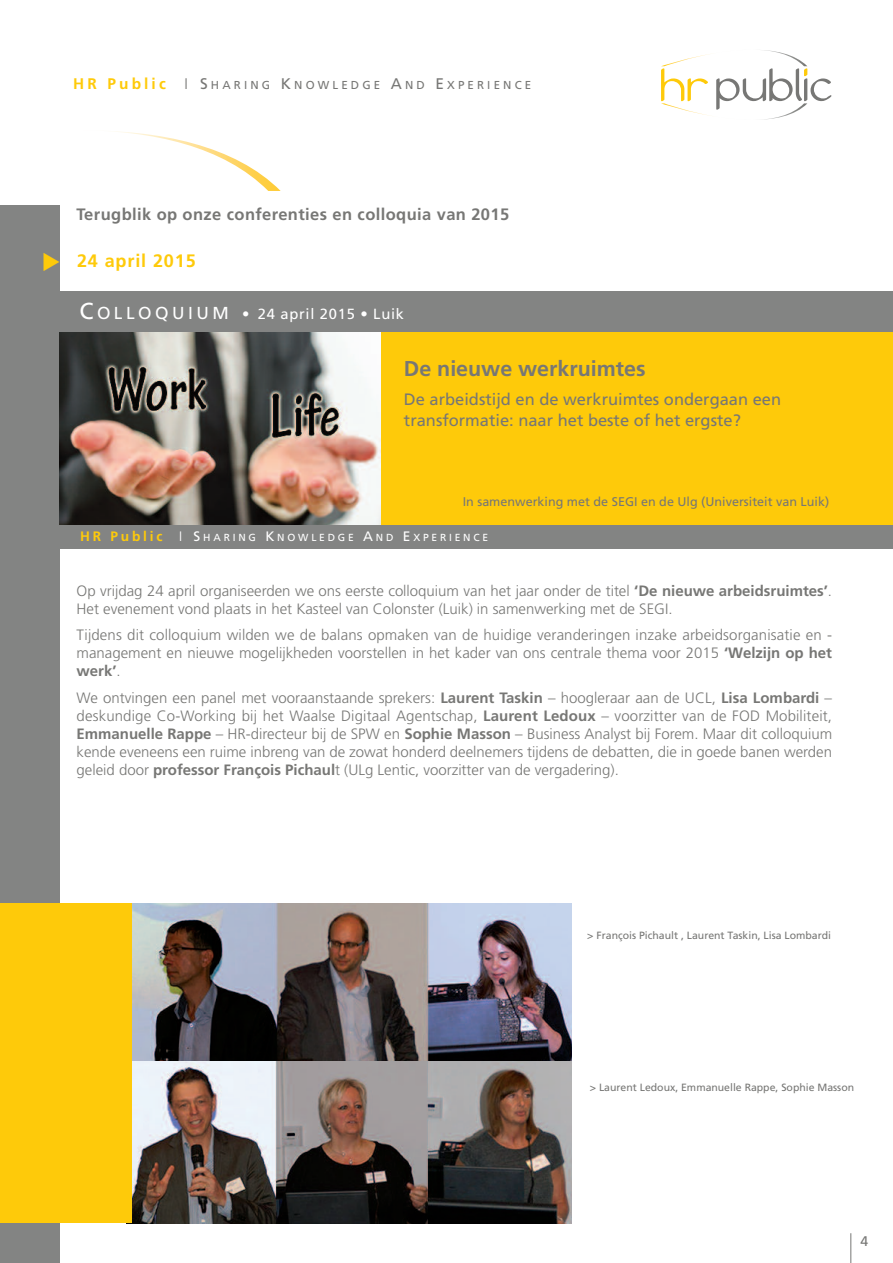
<style>
.page{position:relative;width:893px;height:1263px;background:#fff}
.page>*{position:absolute;margin:0;border:0;box-sizing:border-box;transform-origin:0 0}
.t1{font:700 21.45px "Frutiger";color:#777775}
.t2{font:700 18px "Frutiger";letter-spacing:.05em;color:#feca0a}
.t3{font:16.5px/21px "Frutiger";color:#777775}
.t4{font:700 16.5px "Frutiger";letter-spacing:.025em;color:#777775}
.t5{font:300 15px/18px "Frutiger";color:#777775;text-align:justify}
.t6{font:14.7px "Frutiger";letter-spacing:.05em;color:#fff}
.t7{font:13.95px "Frutiger";color:#777775}
.t8{font:12.6px "Frutiger";color:#777775}
.t9{font:11.55px "Frutiger";letter-spacing:.275em;color:#777775}
.t10{font:10.5px "Frutiger";color:#777775}
.t11{font:10.2px "Frutiger";letter-spacing:.275em;color:#fff}
.s1{font-weight:700;font-size:15.3px;color:#feca0a}
.s2{font-weight:300;font-size:15.3px}
.s3{font-size:15.3px}
.s4{font-size:23.1px}
.s5{font-size:17.4px}
.s6{font-weight:700;font-size:13.65px;color:#feca0a}
.s7{font-weight:300;font-size:13.65px}
.s8{font-size:13.65px}
.s9{font-weight:700}
</style>
<div class="page">
<hr style="left:850px;top:1233px;width:1px;height:30px;background:#777775">
<div style="left:0;top:205px;width:60px;height:1058px;background:#838483"></div>
<svg style="left:661px;top:50px;width:170px;height:70px"></svg>
<img style="left:116px;top:131px;width:165px;height:60px">
<img style="left:131px;top:903px;width:440px;height:158px">
<img style="left:131px;top:1061px;width:440px;height:162px">
<div style="left:0;top:903px;width:131px;height:320px;background:#feca0a"></div>
<img style="left:60px;top:332px;width:322px;height:193px">
<div style="left:382px;top:332px;width:511px;height:193px;background:#feca0a"></div>
<div style="left:55px;top:291px;width:838px;height:41px;background:#838483"></div>
<div style="left:55px;top:525px;width:838px;height:24px;background:#838483"></div>
<p class="t9" style="left:73px;top:81px;width:459px"><span class="s1">HR Public</span> <span class="s2">I</span> <span class="s3">S</span>HARING <span class="s3">K</span>NOWLEDGE <span class="s3">A</span>ND <span class="s3">E</span>XPERIENCE</p>
<p class="t4" style="left:77px;top:207px;width:434px">Terugblik op onze conferenties en colloquia van 2015</p>
<p class="t2" style="left:77px;top:254px;width:120px">24 april 2015</p>
<p class="t6" style="left:79px;top:308px;width:326px"><span class="s4">C</span><span class="s5">OLLOQUIUM</span> • 24 april 2015 • Luik</p>
<h1 class="t1" style="left:404px;top:360px;width:243px">De nieuwe werkruimtes</h1>
<p class="t3" style="left:404px;top:390px;width:379px">De arbeidstijd en de werkruimtes ondergaan een transformatie: naar het beste of het ergste?</p>
<p class="t8" style="left:463px;top:496px;width:368px">In samenwerking met de SEGI en de Ulg (Universiteit van Luik)</p>
<p class="t11" style="left:80px;top:533px;width:410px"><span class="s6">HR Public</span> <span class="s7">I</span> <span class="s8">S</span>HARING <span class="s8">K</span>NOWLEDGE <span class="s8">A</span>ND <span class="s8">E</span>XPERIENCE</p>
<p class="t5" style="left:77px;top:583px;width:757px">Op vrijdag 24 april organiseerden we ons eerste colloquium van het jaar onder de titel <span class="s9">‘De nieuwe arbeidsruimtes’</span>.<br>Het evenement vond plaats in het Kasteel van Colonster (Luik) in samenwerking met de SEGI.</p>
<p class="t5" style="left:77px;top:627px;width:757px">Tijdens dit colloquium wilden we de balans opmaken van de huidige veranderingen inzake arbeidsorganisatie en - management en nieuwe mogelijkheden voorstellen in het kader van ons centrale thema voor 2015 <span class="s9">‘Welzijn op het werk’</span>.</p>
<p class="t5" style="left:77px;top:690px;width:757px">We ontvingen een panel met vooraanstaande sprekers: <span class="s9">Laurent Taskin</span> – hoogleraar aan de UCL, <span class="s9">Lisa Lombardi</span> – deskundige Co-Working bij het Waalse Digitaal Agentschap, <span class="s9">Laurent Ledoux</span> – voorzitter van de FOD Mobiliteit, <span class="s9">Emmanuelle Rappe</span> – HR-directeur bij de SPW en <span class="s9">Sophie Masson</span> – Business Analyst bij Forem. Maar dit colloquium kende eveneens een ruime inbreng van de zowat honderd deelnemers tijdens de debatten, die in goede banen werden geleid door <span class="s9">professor François Pichaul</span>t (ULg Lentic, voorzitter van de vergadering).</p>
<p class="t10" style="left:587px;top:931px;width:245px">&gt; François Pichault , Laurent Taskin, Lisa Lombardi</p>
<p class="t10" style="left:590px;top:1083px;width:266px">&gt; Laurent Ledoux, Emmanuelle Rappe, Sophie Masson</p>
<p class="t7" style="left:860px;top:1235px;width:9px">4</p>
</div>
